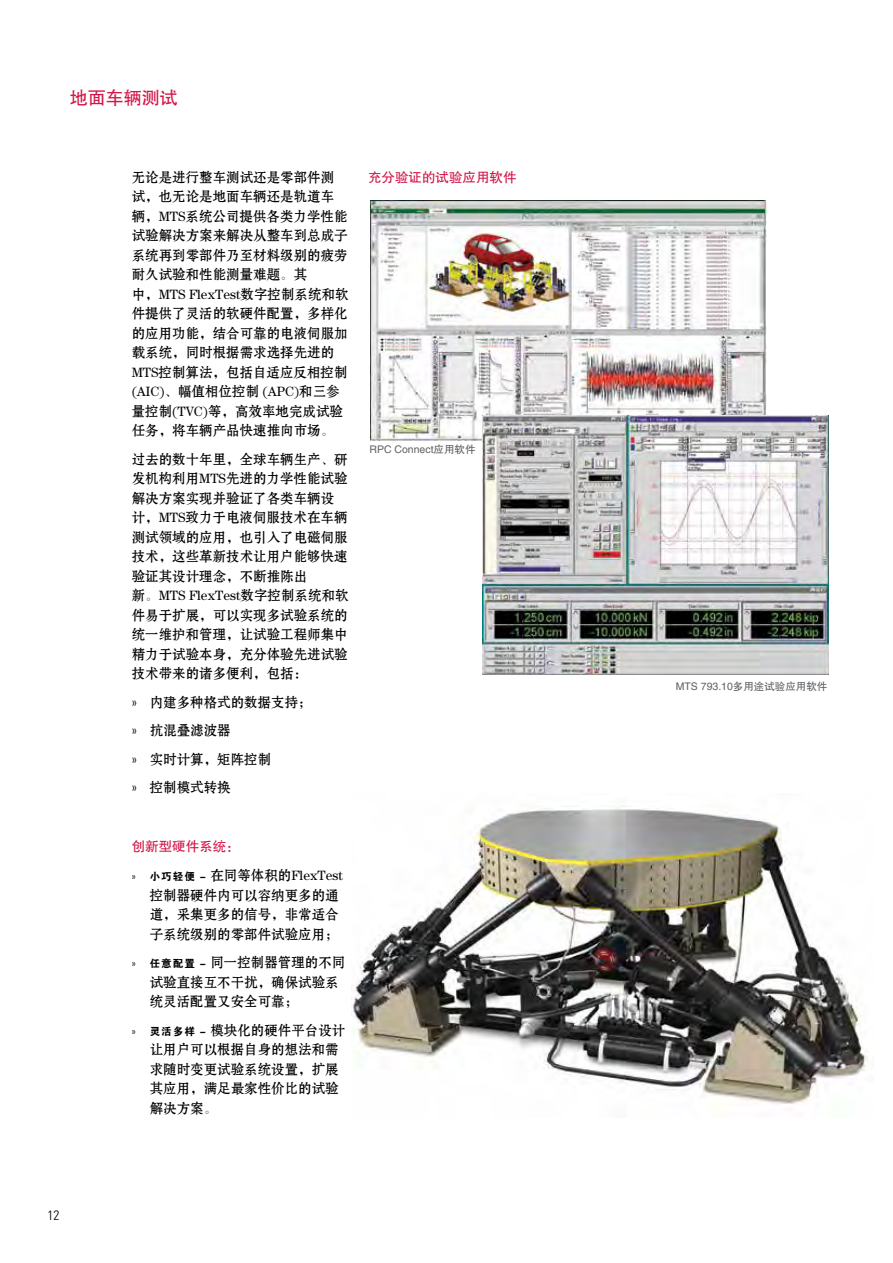
<style>
.page{position:relative;width:893px;height:1263px;background:#fff}
.page>*{position:absolute;margin:0;border:0;box-sizing:border-box;transform-origin:0 0}
.t1{font:18px "FZHTJW GB1 0";color:#d31245}
.t2{font:13.5px/19.5px "FZSHJW GB1 0";color:#000}
.t3{font:13.5px "FZHTJW GB1 0";color:#d31245}
.t4{font:300 condensed 13.5px "Univers LT Std";color:#000}
.t5{font:10.5px "FZHTJW GB1 0";color:#5f6062}
.s1{font-family:"Univers";font-weight:300;font-stretch:condensed}
.s2{font-family:"Univers";font-weight:300;font-stretch:condensed;font-size:10.5px}
.s3{font-family:"FZDHTJW GB1 0";font-size:10.5px}
</style>
<div class="page">
<img style="left:351px;top:806px;width:517px;height:304px">
<img style="left:370px;top:201px;width:397px;height:239px">
<img style="left:483px;top:415px;width:346px;height:259px">
<h1 class="t1" style="left:70px;top:88px;width:110px">地面车辆测试</h1>
<p class="t2" style="left:132px;top:168px;width:218px">无论是进行整车测试还是零部件测试，也无论是地面车辆还是轨道车辆，MTS系统公司提供各类力学性能试验解决方案来解决从整车到总成子系统再到零部件乃至材料级别的疲劳耐久试验和性能测量难题。其<br>中，MTS FlexTest数字控制系统和软件提供了灵活的软硬件配置，多样化的应用功能，结合可靠的电液伺服加载系统，同时根据需求选择先进的<br>MTS控制算法，包括自适应反相控制(AIC)、幅值相位控制 (APC)和三参量控制(TVC)等，高效率地完成试验任务，将车辆产品快速推向市场。</p>
<p class="t2" style="left:132px;top:450px;width:218px">过去的数十年里，全球车辆生产、研发机构利用MTS先进的力学性能试验解决方案实现并验证了各类车辆设计，MTS致力于电液伺服技术在车辆测试领域的应用，也引入了电磁伺服技术，这些革新技术让用户能够快速验证其设计理念，不断推陈出<br>新。MTS FlexTest数字控制系统和软件易于扩展，可以实现多试验系统的统一维护和管理，让试验工程师集中精力于试验本身，充分体验先进试验技术带来的诸多便利，包括：</p>
<p class="t2" style="left:132px;top:688px;width:181px;line-height:28.5px"><span class="s1">»</span> 内建多种格式的数据支持；<span class="s1">»</span> 抗混叠滤波器<br><span class="s1">»</span> 实时计算，矩阵控制<br><span class="s1">»</span> 控制模式转换</p>
<p class="t3" style="left:132px;top:839px;width:109px">创新型硬件系统：</p>
<p class="t2" style="left:150px;top:866px;width:195px;text-indent:-18px"><span class="s2">»</span> <span class="s3">小巧轻便 -</span> 在同等体积的FlexTest控制器硬件内可以容纳更多的通道，采集更多的信号，非常适合子系统级别的零部件试验应用；</p>
<p class="t2" style="left:150px;top:953px;width:197px;text-indent:-18px"><span class="s2">»</span> <span class="s3">任意配置 -</span> 同一控制器管理的不同试验直接互不干扰，确保试验系统灵活配置又安全可靠；</p>
<p class="t2" style="left:150px;top:1021px;width:197px;text-indent:-18px"><span class="s2">»</span> <span class="s3">灵活多样 -</span> 模块化的硬件平台设计让用户可以根据自身的想法和需求随时变更试验系统设置，扩展其应用，满足最家性价比的试验解决方案。</p>
<p class="t3" style="left:368px;top:170px;width:150px">充分验证的试验应用软件</p>
<p class="t5" style="left:370px;top:444px;width:108px">RPC Connect应用软件</p>
<p class="t4" style="left:48px;top:1207px;width:13px">12</p>
<p class="t5" style="left:676px;top:680px;width:153px">MTS 793.10多用途试验应用软件</p>
</div>
